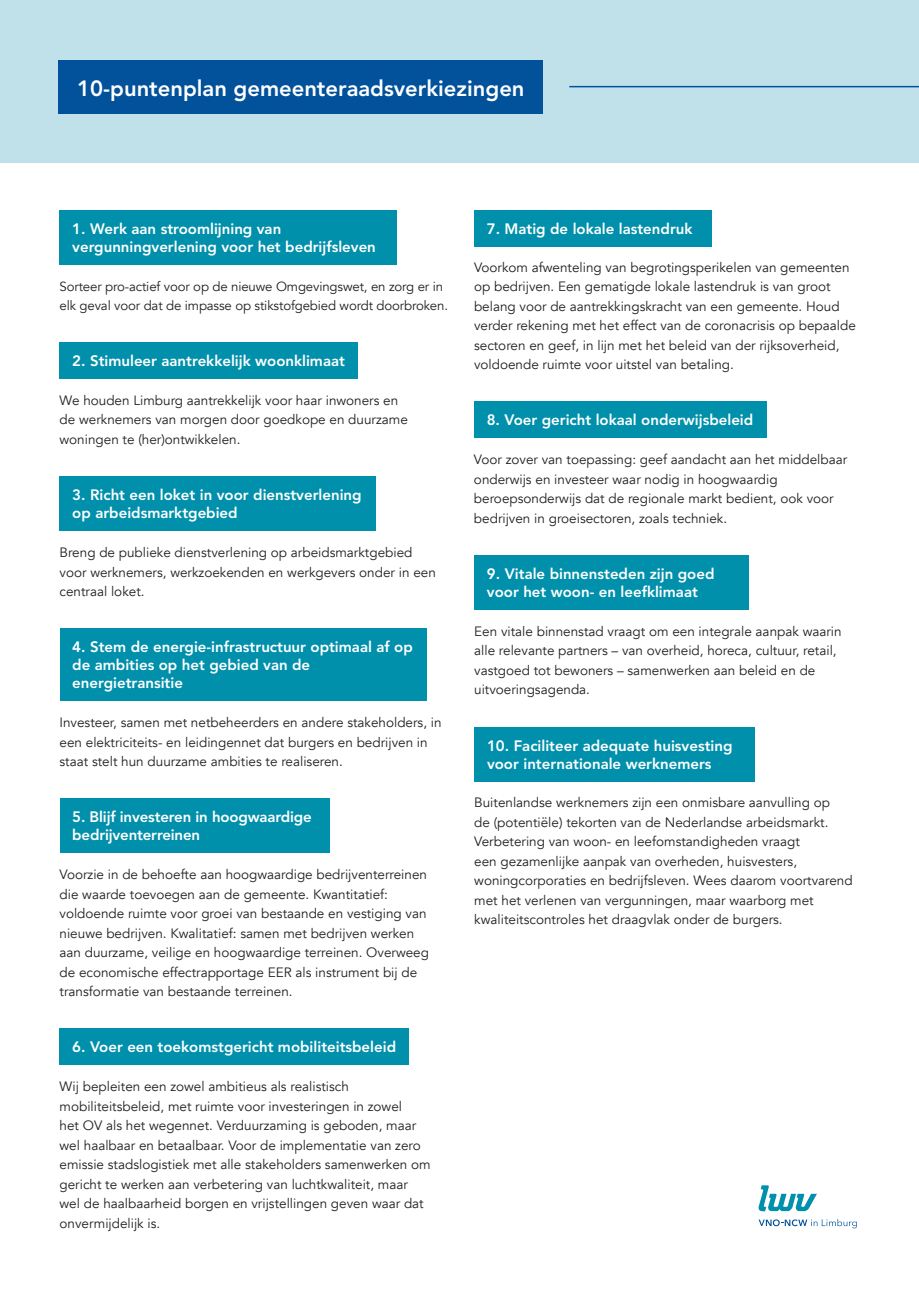
<style>
.page{position:relative;width:919px;height:1289px;background:#fff}
.page>*{position:absolute;margin:0;border:0;box-sizing:border-box;transform-origin:0 0}
.t1{font:800 21.9px "Avenir LT Std";color:#fff}
.t2{font:800 15px/18px "Avenir LT Std";color:#fff}
.t3{font:13.5px/19.5px "Avenir";color:#231f20}
.t4{font:13.2px/19.5px "Avenir";letter-spacing:-.01em;color:#231f20}
</style>
<div class="page">
<div style="left:0;top:0;width:918px;height:162px;background:#c1e1ea"></div>
<div style="left:60px;top:210px;width:337px;height:54px;background:#0090ab"></div>
<div style="left:60px;top:1028px;width:349px;height:37px;background:#0090ab"></div>
<div style="left:474px;top:210px;width:237px;height:36px;background:#0090ab"></div>
<div style="left:474px;top:401px;width:292px;height:37px;background:#0090ab"></div>
<div style="left:474px;top:555px;width:274px;height:54px;background:#0090ab"></div>
<div style="left:474px;top:726px;width:280px;height:55px;background:#0090ab"></div>
<div style="left:60px;top:342px;width:298px;height:37px;background:#0090ab"></div>
<div style="left:60px;top:476px;width:316px;height:55px;background:#0090ab"></div>
<div style="left:60px;top:628px;width:366px;height:73px;background:#0090ab"></div>
<div style="left:60px;top:798px;width:269px;height:55px;background:#0090ab"></div>
<div style="left:59px;top:60px;width:484px;height:54px;background:#01519b"></div>
<hr style="left:569px;top:86px;width:349px;height:1px;background:#01519b">
<svg style="left:758px;top:1219px;width:98px;height:9px"></svg>
<svg style="left:758px;top:1185px;width:58px;height:26px"></svg>
<h1 class="t1" style="left:77px;top:75px;width:449px">10-puntenplan gemeenteraadsverkiezingen</h1>
<p class="t2" style="left:72px;top:220px;width:305px">1. Werk aan stroomlijning van vergunningverlening voor het bedrijfsleven</p>
<p class="t4" style="left:60px;top:276px;width:390px">Sorteer pro-actief voor op de nieuwe Omgevingswet, en zorg er in elk geval voor dat de impasse op stikstofgebied wordt doorbroken.</p>
<p class="t2" style="left:72px;top:352px;width:274px">2. Stimuleer aantrekkelijk woonklimaat</p>
<p class="t3" style="left:60px;top:391px;width:350px">We houden Limburg aantrekkelijk voor haar inwoners en de werknemers van morgen door goedkope en duurzame woningen te (her)ontwikkelen.</p>
<p class="t2" style="left:72px;top:486px;width:291px">3. Richt een loket in voor dienstverlening op arbeidsmarktgebied</p>
<p class="t3" style="left:60px;top:543px;width:378px">Breng de publieke dienstverlening op arbeidsmarktgebied voor werknemers, werkzoekenden en werkgevers onder in een centraal loket.</p>
<p class="t2" style="left:72px;top:638px;width:342px">4. Stem de energie-infrastructuur optimaal af op de ambities op het gebied van de energietransitie</p>
<p class="t3" style="left:60px;top:713px;width:383px">Investeer, samen met netbeheerders en andere stakeholders, in een elektriciteits- en leidingennet dat burgers en bedrijven in staat stelt hun duurzame ambities te realiseren.</p>
<p class="t2" style="left:72px;top:808px;width:241px">5. Blijf investeren in hoogwaardige bedrijventerreinen</p>
<p class="t3" style="left:60px;top:865px;width:371px">Voorzie in de behoefte aan hoogwaardige bedrijventerreinen die waarde toevoegen aan de gemeente. Kwantitatief: voldoende ruimte voor groei van bestaande en vestiging van nieuwe bedrijven. Kwalitatief: samen met bedrijven werken aan duurzame, veilige en hoogwaardige terreinen. Overweeg de economische effectrapportage EER als instrument bij de transformatie van bestaande terreinen.</p>
<p class="t2" style="left:72px;top:1038px;width:325px">6. Voer een toekomstgericht mobiliteitsbeleid</p>
<p class="t3" style="left:60px;top:1077px;width:372px">Wij bepleiten een zowel ambitieus als realistisch mobiliteitsbeleid, met ruimte voor investeringen in zowel<br>het OV als het wegennet. Verduurzaming is geboden, maar wel haalbaar en betaalbaar. Voor de implementatie van zero emissie stadslogistiek met alle stakeholders samenwerken om gericht te werken aan verbetering van luchtkwaliteit, maar wel de haalbaarheid borgen en vrijstellingen geven waar dat onvermijdelijk is.</p>
<p class="t2" style="left:487px;top:220px;width:207px">7. Matig de lokale lastendruk</p>
<p class="t3" style="left:474px;top:257px;width:383px">Voorkom afwenteling van begrotingsperikelen van gemeenten op bedrijven. Een gematigde lokale lastendruk is van groot belang voor de aantrekkingskracht van een gemeente. Houd verder rekening met het effect van de coronacrisis op bepaalde sectoren en geef, in lijn met het beleid van der rijksoverheid, voldoende ruimte voor uitstel van betaling.</p>
<p class="t2" style="left:486px;top:411px;width:268px">8. Voer gericht lokaal onderwijsbeleid</p>
<p class="t3" style="left:474px;top:450px;width:375px">Voor zover van toepassing: geef aandacht aan het middelbaar onderwijs en investeer waar nodig in hoogwaardig beroepsonderwijs dat de regionale markt bedient, ook voor bedrijven in groeisectoren, zoals techniek.</p>
<p class="t2" style="left:487px;top:564px;width:229px">9. Vitale binnensteden zijn goed voor het woon- en leefklimaat</p>
<p class="t3" style="left:474px;top:621px;width:369px">Een vitale binnenstad vraagt om een integrale aanpak waarin alle relevante partners – van overheid, horeca, cultuur, retail, vastgoed tot bewoners – samenwerken aan beleid en de uitvoeringsagenda.</p>
<p class="t2" style="left:487px;top:736px;width:247px">10. Faciliteer adequate huisvesting voor internationale werknemers</p>
<p class="t3" style="left:474px;top:793px;width:380px">Buitenlandse werknemers zijn een onmisbare aanvulling op<br>de (potentiële) tekorten van de Nederlandse arbeidsmarkt.<br>Verbetering van woon- en leefomstandigheden vraagt<br>een gezamenlijke aanpak van overheden, huisvesters, woningcorporaties en bedrijfsleven. Wees daarom voortvarend met het verlenen van vergunningen, maar waarborg met kwaliteitscontroles het draagvlak onder de burgers.</p>
</div>
